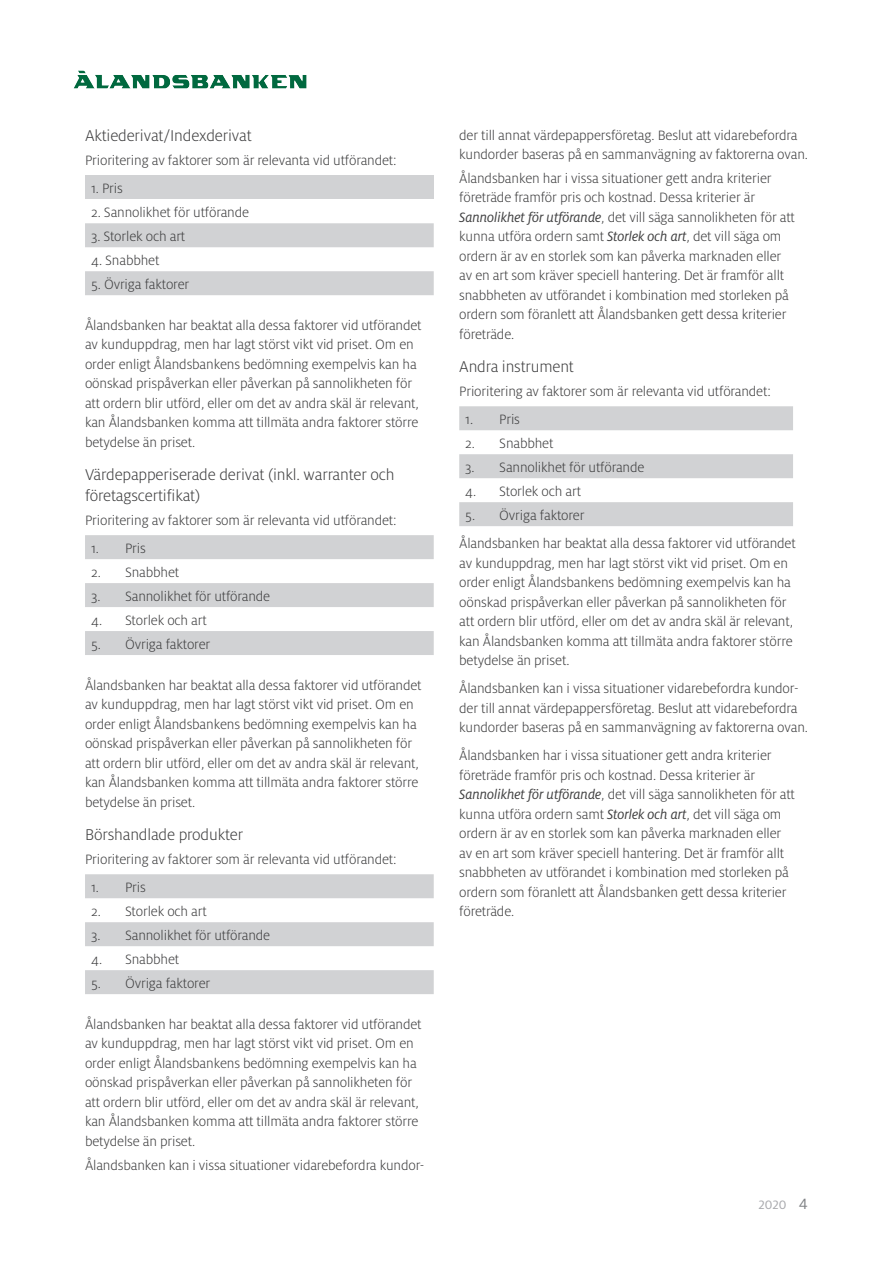
<style>
.page{position:relative;width:893px;height:1263px;background:#fff}
.page>*{position:absolute;margin:0;border:0;box-sizing:border-box;transform-origin:0 0}
.Underrubrik{font:300 17.25px/20.7px "Milo OT";letter-spacing:-.01em;color:#3e3e3f}
.brödtext{font:300 15px/19.5px "Milo OT";letter-spacing:-.01em;color:#3e3e3f}
.t1{font:13.5px "Milo OT";color:#a8a9ad}
.s1{font-weight:400;font-style:italic}
.s2{font-size:16.5px;color:#808285}
</style>
<div class="page">
<div style="left:85px;top:175px;width:349px;height:24px;background:#d1d2d4"></div>
<svg style="left:85px;top:223px;width:349px;height:72px"></svg>
<svg style="left:85px;top:535px;width:349px;height:120px"></svg>
<svg style="left:85px;top:874px;width:349px;height:120px"></svg>
<svg style="left:459px;top:406px;width:334px;height:120px"></svg>
<img style="left:78px;top:71px;width:224px;height:17px">
<p class="Underrubrik" style="left:85px;top:126px;width:168px">Aktiederivat/Indexderivat</p>
<p class="brödtext" style="left:85px;top:151px;width:313px">Prioritering av faktorer som är relevanta vid utförandet:</p>
<p class="brödtext" style="left:91px;top:179px;width:33px">1. Pris</p>
<p class="brödtext" style="left:91px;top:203px;width:160px">2. Sannolikhet för utförande</p>
<p class="brödtext" style="left:91px;top:227px;width:96px">3. Storlek och art</p>
<p class="brödtext" style="left:91px;top:251px;width:70px">4. Snabbhet</p>
<p class="brödtext" style="left:91px;top:275px;width:100px">5. Övriga faktorer</p>
<p class="brödtext" style="left:85px;top:316px;width:338px">Ålandsbanken har beaktat alla dessa faktorer vid utförandet av kunduppdrag, men har lagt störst vikt vid priset. Om en order enligt Ålandsbankens bedömning exempelvis kan ha oönskad prispåverkan eller påverkan på sannolikheten för att ordern blir utförd, eller om det av andra skäl är relevant, kan Ålandsbanken komma att tillmäta andra faktorer större betydelse än priset.</p>
<p class="Underrubrik" style="left:85px;top:465px;width:311px">Värdepapperiserade derivat (inkl. warranter och företagscertifikat)</p>
<p class="brödtext" style="left:85px;top:511px;width:313px">Prioritering av faktorer som är relevanta vid utförandet:</p>
<p class="brödtext" style="left:91px;top:539px;width:9px">1.</p>
<p class="brödtext" style="left:125px;top:539px;width:22px">Pris</p>
<p class="brödtext" style="left:91px;top:563px;width:11px">2.</p>
<p class="brödtext" style="left:125px;top:563px;width:56px">Snabbhet</p>
<p class="brödtext" style="left:91px;top:587px;width:11px">3.</p>
<p class="brödtext" style="left:125px;top:587px;width:147px">Sannolikhet för utförande</p>
<p class="brödtext" style="left:91px;top:611px;width:13px">4.</p>
<p class="brödtext" style="left:125px;top:611px;width:83px">Storlek och art</p>
<p class="brödtext" style="left:91px;top:635px;width:11px">5.</p>
<p class="brödtext" style="left:125px;top:635px;width:87px">Övriga faktorer</p>
<p class="brödtext" style="left:85px;top:675px;width:338px">Ålandsbanken har beaktat alla dessa faktorer vid utförandet av kunduppdrag, men har lagt störst vikt vid priset. Om en order enligt Ålandsbankens bedömning exempelvis kan ha oönskad prispåverkan eller påverkan på sannolikheten för att ordern blir utförd, eller om det av andra skäl är relevant, kan Ålandsbanken komma att tillmäta andra faktorer större betydelse än priset.</p>
<p class="Underrubrik" style="left:85px;top:825px;width:160px">Börshandlade produkter</p>
<p class="brödtext" style="left:85px;top:850px;width:313px">Prioritering av faktorer som är relevanta vid utförandet:</p>
<p class="brödtext" style="left:91px;top:878px;width:9px">1.</p>
<p class="brödtext" style="left:125px;top:878px;width:22px">Pris</p>
<p class="brödtext" style="left:91px;top:902px;width:11px">2.</p>
<p class="brödtext" style="left:125px;top:902px;width:83px">Storlek och art</p>
<p class="brödtext" style="left:91px;top:926px;width:11px">3.</p>
<p class="brödtext" style="left:125px;top:926px;width:147px">Sannolikhet för utförande</p>
<p class="brödtext" style="left:91px;top:950px;width:13px">4.</p>
<p class="brödtext" style="left:125px;top:950px;width:56px">Snabbhet</p>
<p class="brödtext" style="left:91px;top:974px;width:11px">5.</p>
<p class="brödtext" style="left:125px;top:974px;width:87px">Övriga faktorer</p>
<p class="brödtext" style="left:85px;top:1015px;width:338px">Ålandsbanken har beaktat alla dessa faktorer vid utförandet av kunduppdrag, men har lagt störst vikt vid priset. Om en order enligt Ålandsbankens bedömning exempelvis kan ha oönskad prispåverkan eller påverkan på sannolikheten för att ordern blir utförd, eller om det av andra skäl är relevant, kan Ålandsbanken komma att tillmäta andra faktorer större betydelse än priset.</p>
<p class="brödtext" style="left:85px;top:1155px;width:341px">Ålandsbanken kan i vissa situationer vidarebefordra kundor-</p>
<p class="brödtext" style="left:459px;top:125px;width:350px">der till annat värdepappersföretag. Beslut att vidarebefordra kundorder baseras på en sammanvägning av faktorerna ovan.</p>
<p class="brödtext" style="left:459px;top:169px;width:337px">Ålandsbanken har i vissa situationer gett andra kriterier företräde framför pris och kostnad. Dessa kriterier är <span class="s1">Sannolikhet för utförande</span>, det vill säga sannolikheten för att kunna utföra ordern samt <span class="s1">Storlek och art</span>, det vill säga om ordern är av en storlek som kan påverka marknaden eller av en art som kräver speciell hantering. Det är framför allt snabbheten av utförandet i kombination med storleken på ordern som föranlett att Ålandsbanken gett dessa kriterier företräde.</p>
<p class="Underrubrik" style="left:459px;top:357px;width:116px">Andra instrument</p>
<p class="brödtext" style="left:459px;top:382px;width:313px">Prioritering av faktorer som är relevanta vid utförandet:</p>
<p class="brödtext" style="left:465px;top:410px;width:9px">1.</p>
<p class="brödtext" style="left:499px;top:410px;width:22px">Pris</p>
<p class="brödtext" style="left:465px;top:434px;width:11px">2.</p>
<p class="brödtext" style="left:499px;top:434px;width:56px">Snabbhet</p>
<p class="brödtext" style="left:465px;top:458px;width:11px">3.</p>
<p class="brödtext" style="left:499px;top:458px;width:147px">Sannolikhet för utförande</p>
<p class="brödtext" style="left:465px;top:482px;width:13px">4.</p>
<p class="brödtext" style="left:499px;top:482px;width:83px">Storlek och art</p>
<p class="brödtext" style="left:465px;top:506px;width:11px">5.</p>
<p class="brödtext" style="left:499px;top:506px;width:87px">Övriga faktorer</p>
<p class="brödtext" style="left:459px;top:534px;width:338px">Ålandsbanken har beaktat alla dessa faktorer vid utförandet av kunduppdrag, men har lagt störst vikt vid priset. Om en order enligt Ålandsbankens bedömning exempelvis kan ha oönskad prispåverkan eller påverkan på sannolikheten för att ordern blir utförd, eller om det av andra skäl är relevant, kan Ålandsbanken komma att tillmäta andra faktorer större betydelse än priset.</p>
<p class="brödtext" style="left:459px;top:679px;width:350px">Ålandsbanken kan i vissa situationer vidarebefordra kundor&shy;der till annat värdepappersföretag. Beslut att vidarebefordra kundorder baseras på en sammanvägning av faktorerna ovan.</p>
<p class="brödtext" style="left:459px;top:746px;width:337px">Ålandsbanken har i vissa situationer gett andra kriterier företräde framför pris och kostnad. Dessa kriterier är <span class="s1">Sannolikhet för utförande</span>, det vill säga sannolikheten för att kunna utföra ordern samt <span class="s1">Storlek och art</span>, det vill säga om ordern är av en storlek som kan påverka marknaden eller av en art som kräver speciell hantering. Det är framför allt snabbheten av utförandet i kombination med storleken på ordern som föranlett att Ålandsbanken gett dessa kriterier företräde.</p>
<p class="t1" style="left:758px;top:1196px;width:51px">2020 <span class="s2">4</span></p>
</div>
